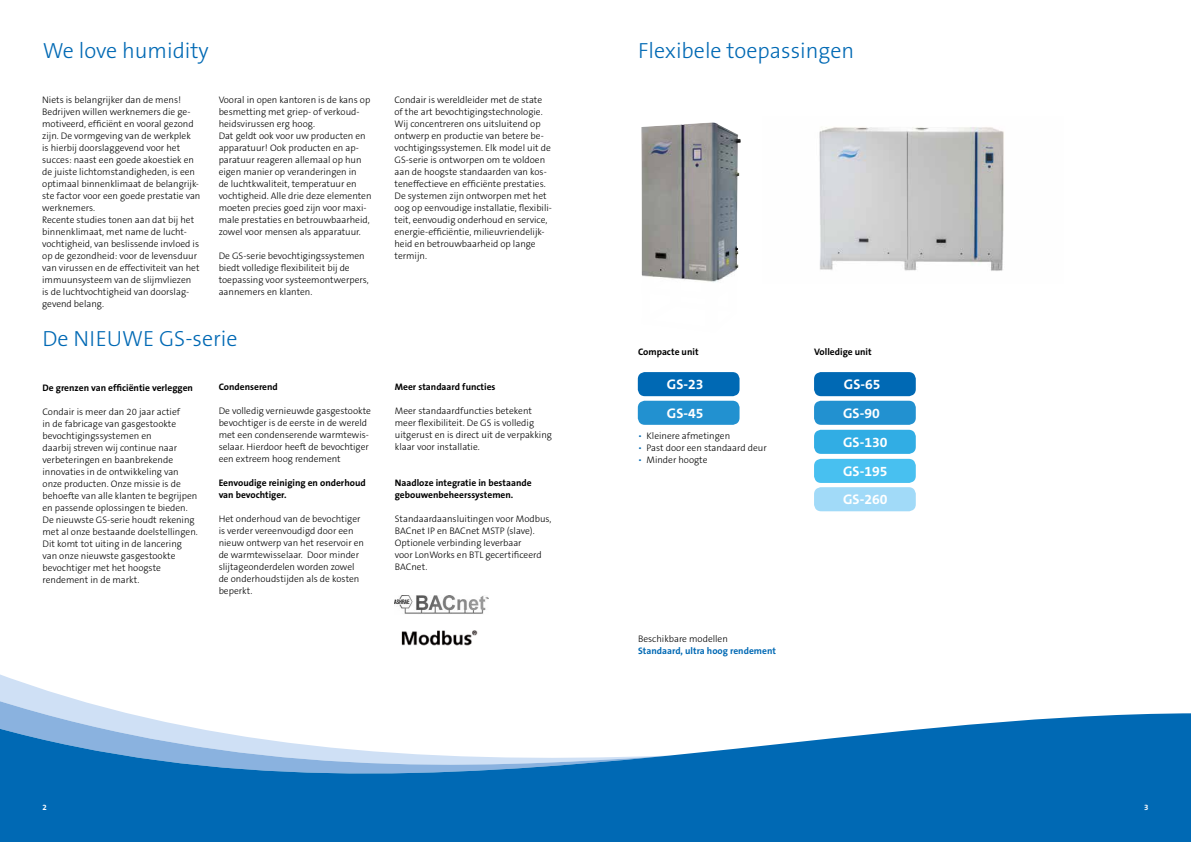
<style>
.page{position:relative;width:1191px;height:842px;background:#fff}
.page>*{position:absolute;margin:0;border:0;box-sizing:border-box;transform-origin:0 0}
.t1{font:300 22px "The Sans B3";color:#0069b4}
.t2{font:700 14px/28.8px "The Sans B7";color:#fff}
.t3{font:300 9.5px/12px "The Sans B3";color:#000}
.t4{font:700 9.5px/12px "The Sans B7";color:#000}
.t5{font:700 9.5px "The Sans B7";color:#0069b4}
.t6{font:700 8px "The Sans B7";color:#fff}
.s1{color:#0069b4}
</style>
<div class="page">
<svg style="left:0;top:674px;width:71px;height:24px"></svg>
<svg style="left:0;top:698px;width:125px;height:15px;fill:#cfe0f5"></svg>
<svg style="left:0;top:713px;width:1191px;height:129px;fill:#0069b4"></svg>
<img style="left:395px;top:595px;width:93px;height:19px">
<img style="left:401px;top:630px;width:77px;height:16px">
<img style="left:641px;top:122px;width:100px;height:160px">
<img style="left:819px;top:127px;width:185px;height:144px">
<div style="left:638px;top:372px;width:101px;height:24px;background:#0069b4;border-radius:7px"></div>
<div style="left:814px;top:372px;width:101px;height:24px;background:#0069b4;border-radius:7px"></div>
<div style="left:638px;top:401px;width:101px;height:24px;background:#2291d0;border-radius:7px"></div>
<div style="left:814px;top:401px;width:101px;height:24px;background:#2291d0;border-radius:7px"></div>
<div style="left:814px;top:430px;width:101px;height:24px;background:#31ade4;border-radius:7px"></div>
<div style="left:814px;top:459px;width:101px;height:24px;background:#48c0f0;border-radius:7px"></div>
<div style="left:814px;top:487px;width:101px;height:24px;background:#a1daf8;border-radius:7px"></div>
<h1 class="t1" style="left:43px;top:39px;width:167px">We love humidity</h1>
<p class="t3" style="left:42px;top:94px;width:160px">Niets is belangrijker dan de mens!<br>Bedrijven willen werknemers die ge&shy;motiveerd, efficiënt en vooral gezond zijn. De vormgeving van de werkplek<br>is hierbij doorslaggevend voor het succes: naast een goede akoestiek en de juiste lichtomstandigheden, is een optimaal binnenklimaat de belangrijk&shy;ste factor voor een goede prestatie van werknemers.<br>Recente studies tonen aan dat bij het binnenklimaat, met name de lucht&shy;vochtigheid, van beslissende invloed is op de gezondheid: voor de levensduur van virussen en de effectiviteit van het immuunsysteem van de slijmvliezen<br>is de luchtvochtigheid van doorslag&shy;gevend belang.</p>
<p class="t3" style="left:219px;top:94px;width:154px">Vooral in open kantoren is de kans op besmetting met griep- of verkoud&shy;heidsvirussen erg hoog.<br>Dat geldt ook voor uw producten en apparatuur! Ook producten en ap&shy;paratuur reageren allemaal op hun eigen manier op veranderingen in<br>de luchtkwaliteit, temperatuur en vochtigheid. Alle drie deze elementen moeten precies goed zijn voor maxi&shy;male prestaties en betrouwbaarheid, zowel voor mensen als apparatuur.</p>
<p class="t3" style="left:219px;top:250px;width:151px">De GS-serie bevochtigingssystemen biedt volledige flexibiliteit bij de toepassing voor systeemontwerpers, aannemers en klanten.</p>
<h1 class="t1" style="left:43px;top:327px;width:197px">De NIEUWE GS-serie</h1>
<p class="t4" style="left:43px;top:382px;width:152px">De grenzen van efficiëntie verleggen</p>
<p class="t3" style="left:43px;top:406px;width:157px">Condair is meer dan 20 jaar actief<br>in de fabricage van gasgestookte bevochtigingssystemen en<br>daarbij streven wij continue naar verbeteringen en baanbrekende innovaties in de ontwikkeling van onze producten. Onze missie is de behoefte van alle klanten te begrijpen en passende oplossingen te bieden.<br>De nieuwste GS-serie houdt rekening met al onze bestaande doelstellingen.<br>Dit komt tot uiting in de lancering van onze nieuwste gasgestookte bevochtiger met het hoogste rendement in de markt.</p>
<p class="t4" style="left:219px;top:382px;width:61px">Condenserend</p>
<p class="t3" style="left:219px;top:406px;width:154px">De volledig vernieuwde gasgestookte bevochtiger is de eerste in de wereld met een condenserende warmtewis&shy;selaar. Hierdoor heeft de bevochtiger een extreem hoog rendement</p>
<p class="t4" style="left:219px;top:478px;width:149px">Eenvoudige reiniging en onderhoud van bevochtiger.</p>
<p class="t3" style="left:219px;top:514px;width:147px">Het onderhoud van de bevochtiger is verder vereenvoudigd door een nieuw ontwerp van het reservoir en de warmtewisselaar. Door minder slijtageonderdelen worden zowel de onderhoudstijden als de kosten beperkt.</p>
<p class="t3" style="left:394px;top:94px;width:159px">Condair is wereldleider met de state of the art bevochtigingstechnologie.<br>Wij concentreren ons uitsluitend op ontwerp en productie van betere be&shy;vochtigingssystemen. Elk model uit de GS-serie is ontworpen om te voldoen aan de hoogste standaarden van kos&shy;teneffectieve en efficiënte prestaties.<br>De systemen zijn ontworpen met het oog op eenvoudige installatie, flexibili&shy;teit, eenvoudig onderhoud en service, energie-efficiëntie, milieuvriendelijk&shy;heid en betrouwbaarheid op lange termijn.</p>
<p class="t4" style="left:395px;top:381px;width:102px">Meer standaard functies</p>
<p class="t3" style="left:395px;top:405px;width:159px">Meer standaardfuncties betekent meer flexibiliteit. De GS is volledig uitgerust en is direct uit de verpakking klaar voor installatie.</p>
<p class="t4" style="left:395px;top:477px;width:138px">Naadloze integratie in bestaande gebouwenbeheerssystemen.</p>
<p class="t3" style="left:395px;top:513px;width:158px">Standaardaansluitingen voor Modbus,<br>BACnet IP en BACnet MSTP (slave).<br>Optionele verbinding leverbaar<br>voor LonWorks en BTL gecertificeerd<br>BACnet.</p>
<p class="t6" style="left:43px;top:803px;width:6px">2</p>
<h1 class="t1" style="left:638px;top:39px;width:218px">Flexibele toepassingen</h1>
<p class="t4" style="left:638px;top:346px;width:62px">Compacte unit</p>
<p class="t4" style="left:814px;top:346px;width:59px">Volledige unit</p>
<h2 class="t2" style="left:667px;top:370px;width:38px">GS-23</h2>
<h2 class="t2" style="left:844px;top:370px;width:38px">GS-65</h2>
<h2 class="t2" style="left:667px;top:399px;width:38px">GS-45</h2>
<h2 class="t2" style="left:843px;top:399px;width:46px">GS-90<br>GS-130<br>GS-195<br>GS-260</h2>
<p class="t3" style="left:638px;top:430px;width:94px"><span class="s1">•</span> Kleinere afmetingen</p>
<p class="t3" style="left:638px;top:442px;width:130px"><span class="s1">•</span> Past door een standaard deur</p>
<p class="t3" style="left:638px;top:454px;width:71px"><span class="s1">•</span> Minder hoogte</p>
<p class="t3" style="left:638px;top:633px;width:91px">Beschikbare modellen</p>
<p class="t5" style="left:638px;top:646px;width:139px">Standaard, ultra hoog rendement</p>
<p class="t6" style="left:1144px;top:803px;width:6px">3</p>
</div>
